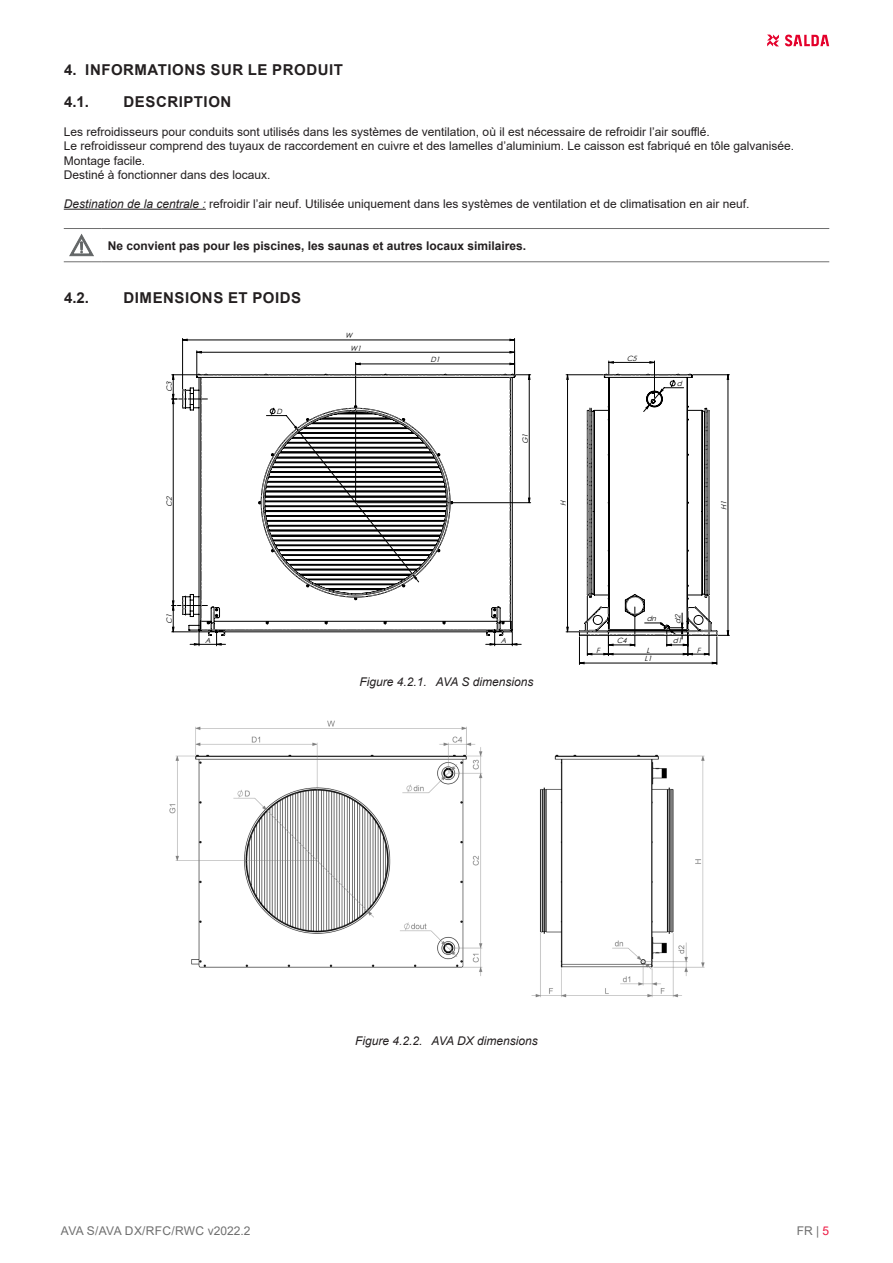
<style>
.page{position:relative;width:893px;height:1263px;background:#fff}
.page>*{position:absolute;margin:0;border:0;box-sizing:border-box;transform-origin:0 0}
.t1{font:700 15px "Arial";letter-spacing:.035em;color:#231f20}
.t2{font:12px "Arial";color:#231f20}
.t3{font:700 12px "Arial";color:#231f20}
.t4{font:italic 12px "Arial";color:#231f20}
.t5{font:12px "Arial";color:#6f6f6f}
.t6{font:italic 7.2px/12.3px "Century Gothic";color:#000}
.s1{font-style:italic}
.s2{color:#ed1943}
</style>
<div class="page">
<svg style="left:767px;top:35px;width:12px;height:11px"></svg>
<svg style="left:785px;top:35px;width:44px;height:11px"></svg>
<hr style="left:64px;top:209px;width:142px;height:1px;background:#231f20">
<svg style="left:64px;top:228px;width:765px;height:34px"></svg>
<svg style="left:183px;top:339px;width:472px;height:293px"></svg>
<svg style="left:172px;top:374px;width:359px;height:272px"></svg>
<svg style="left:566px;top:361px;width:163px;height:303px"></svg>
<img style="left:169px;top:720px;width:536px;height:278px">
<p class="t1" style="left:64px;top:59px;width:280px">4. INFORMATIONS SUR LE PRODUIT</p>
<p class="t1" style="left:64px;top:91px;width:27px">4.1.</p>
<p class="t1" style="left:124px;top:91px;width:109px">DESCRIPTION</p>
<p class="t2" style="left:64px;top:123px;width:647px">Les refroidisseurs pour conduits sont utilisés dans les systèmes de ventilation, où il est nécessaire de refroidir l’air soufflé.</p>
<p class="t2" style="left:64px;top:138px;width:732px">Le refroidisseur comprend des tuyaux de raccordement en cuivre et des lamelles d’aluminium. Le caisson est fabriqué en tôle galvanisée.</p>
<p class="t2" style="left:64px;top:152px;width:83px">Montage facile.</p>
<p class="t2" style="left:64px;top:167px;width:208px">Destiné à fonctionner dans des locaux.</p>
<p class="t2" style="left:64px;top:195px;width:687px"><span class="s1">Destination de la centrale :</span> refroidir l’air neuf. Utilisée uniquement dans les systèmes de ventilation et de climatisation en air neuf.</p>
<p class="t3" style="left:108px;top:237px;width:420px">Ne convient pas pour les piscines, les saunas et autres locaux similaires.</p>
<p class="t1" style="left:64px;top:287px;width:27px">4.2.</p>
<p class="t1" style="left:124px;top:287px;width:179px">DIMENSIONS ET POIDS</p>
<p class="t6" style="left:163px;top:392px;width:14px;rotate:-90deg">C3</p>
<p class="t6" style="left:163px;top:507px;width:14px;rotate:-90deg">C2</p>
<p class="t6" style="left:277px;top:405px;width:10px">D</p>
<p class="t6" style="left:350px;top:329px;width:15px;text-indent:-5px">W<br>W1</p>
<p class="t6" style="left:430px;top:353px;width:14px">D1</p>
<p class="t6" style="left:519px;top:444px;width:14px;rotate:-90deg">G1</p>
<p class="t6" style="left:557px;top:506px;width:9px;rotate:-90deg">H</p>
<p class="t6" style="left:627px;top:352px;width:14px">C5</p>
<p class="t6" style="left:677px;top:377px;width:9px">d</p>
<p class="t6" style="left:717px;top:509px;width:13px;rotate:-90deg">H1</p>
<p class="t6" style="left:163px;top:624px;width:14px;rotate:-90deg">C1</p>
<p class="t6" style="left:205px;top:634px;width:9px">A</p>
<p class="t6" style="left:501px;top:634px;width:9px">A</p>
<p class="t4" style="left:359px;top:674px;width:176px">Figure 4.2.1. AVA S dimensions</p>
<p class="t6" style="left:617px;top:634px;width:14px">C4</p>
<p class="t6" style="left:647px;top:612px;width:14px">dn</p>
<p class="t6" style="left:672px;top:624px;width:13px;rotate:-90deg">d2</p>
<p class="t6" style="left:673px;top:634px;width:13px">d1</p>
<p class="t6" style="left:596px;top:644px;width:8px">F</p>
<p class="t6" style="left:646px;top:644px;width:7px">L</p>
<p class="t6" style="left:697px;top:644px;width:8px">F</p>
<p class="t6" style="left:644px;top:653px;width:11px">L1</p>
<p class="t4" style="left:355px;top:1033px;width:184px">Figure 4.2.2. AVA DX dimensions</p>
<p class="t5" style="left:61px;top:1223px;width:191px">AVA S/AVA DX/RFC/RWC v2022.2</p>
<p class="t5" style="left:797px;top:1223px;width:34px">FR | <span class="s2">5</span></p>
</div>
